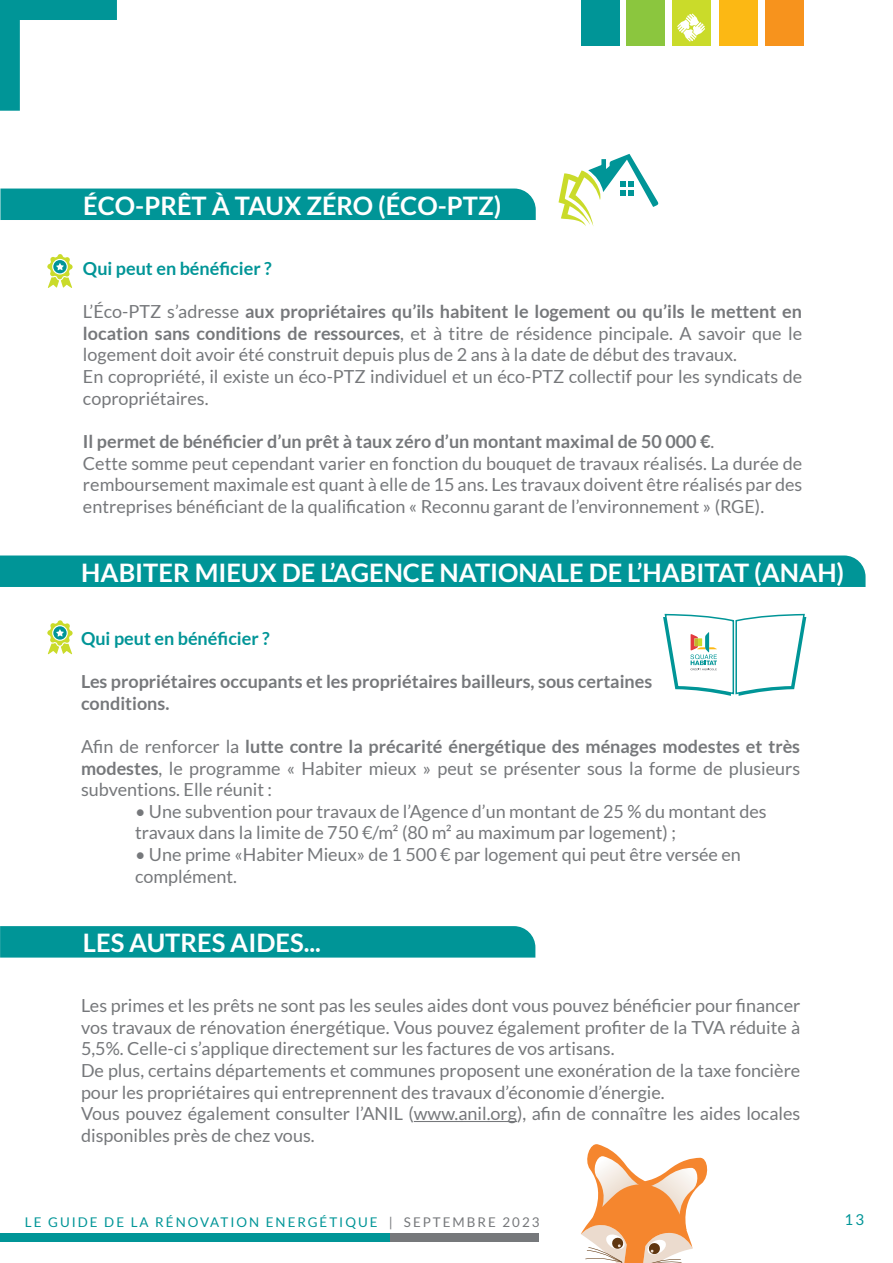
<style>
.page{position:relative;width:893px;height:1263px;background:#fff}
.page>*{position:absolute;margin:0;border:0;box-sizing:border-box;transform-origin:0 0}
.t1{font:700 25.5px "Lato";color:#fff}
.t2{font:18px/21.6px "Lato";color:#76787b}
.t3{font:700 18px/21.6px "Lato";color:#76787b}
.t4{font:700 18px "Lato";color:#009597}
.t5{font:15px "Lato";color:#009597}
.t6{font:13.35px "Lato";letter-spacing:.15em;color:#009597}
.s1{font-weight:700}
.s2{color:#76787b}
</style>
<div class="page">
<svg style="left:663px;top:613px;width:143px;height:83px"></svg>
<svg style="left:581px;top:1144px;width:127px;height:119px"></svg>
<svg style="left:0;top:0;width:117px;height:111px"></svg>
<div style="left:0;top:1233px;width:511px;height:8px;background:#009597"></div>
<div style="left:390px;top:1233px;width:149px;height:8px;background:#76787b"></div>
<div style="left:0;top:189px;width:536px;height:31px;background:#009597"></div>
<div style="left:0;top:555px;width:865px;height:32px;background:#009597"></div>
<hr style="left:414px;top:1121px;width:103px;height:1px;background:#76787b">
<svg style="left:558px;top:154px;width:101px;height:72px"></svg>
<svg style="left:47px;top:254px;width:26px;height:34px"></svg>
<svg style="left:47px;top:620px;width:26px;height:34px"></svg>
<div style="left:0;top:926px;width:535px;height:31px;background:#009597"></div>
<div style="left:765px;top:0;width:38px;height:46px;background:#f7931d"></div>
<div style="left:719px;top:0;width:38px;height:46px;background:#fcb814"></div>
<div style="left:672px;top:0;width:38px;height:46px;background:#cadb2a"></div>
<svg style="left:677px;top:14px;width:28px;height:28px"></svg>
<div style="left:581px;top:0;width:39px;height:46px;background:#009597"></div>
<div style="left:626px;top:0;width:39px;height:46px;background:#8bc63e"></div>
<h1 class="t1" style="left:83px;top:191px;width:420px">ÉCO-PRÊT À TAUX ZÉRO (ÉCO-PTZ)</h1>
<p class="t4" style="left:83px;top:258px;width:190px">Qui peut en bénéficier ?</p>
<p class="t2" style="left:83px;top:301px;width:721px">L’Éco-PTZ s’adresse <span class="s1">aux propriétaires qu’ils habitent le logement ou qu’ils le mettent en location sans conditions de ressources</span>, et à titre de résidence pincipale. A savoir que le logement doit avoir été construit depuis plus de 2 ans à la date de début des travaux.<br>En copropriété, il existe un éco-PTZ individuel et un éco-PTZ collectif pour les syndicats de copropriétaires.</p>
<p class="t2" style="left:83px;top:430px;width:721px"><span class="s1">Il permet de bénéficier d’un prêt à taux zéro d’un montant maximal de 50 000 €</span>.<br>Cette somme peut cependant varier en fonction du bouquet de travaux réalisés. La durée de remboursement maximale est quant à elle de 15 ans. Les travaux doivent être réalisés par des entreprises bénéficiant de la qualification « Reconnu garant de l’environnement » (RGE).</p>
<h1 class="t1" style="left:81px;top:558px;width:764px">HABITER MIEUX DE L’AGENCE NATIONALE DE L’HABITAT (ANAH)</h1>
<p class="t4" style="left:81px;top:628px;width:190px">Qui peut en bénéficier ?</p>
<p class="t3" style="left:81px;top:670px;width:573px">Les propriétaires occupants et les propriétaires bailleurs, sous certaines conditions.</p>
<p class="t2" style="left:81px;top:735px;width:721px;text-align:justify">Afin de renforcer la <span class="s1">lutte contre la précarité énergétique des ménages modestes et très modestes</span>, le programme « Habiter mieux » peut se présenter sous la forme de plusieurs subventions. Elle réunit :</p>
<p class="t2" style="left:135px;top:800px;width:633px">• Une subvention pour travaux de l’Agence d’un montant de 25 % du montant des travaux dans la limite de 750 €/m² (80 m² au maximum par logement) ;</p>
<p class="t2" style="left:135px;top:843px;width:607px">• Une prime «Habiter Mieux» de 1 500 € par logement qui peut être versée en complément.</p>
<h1 class="t1" style="left:83px;top:928px;width:240px">LES AUTRES AIDES...</h1>
<p class="t2" style="left:81px;top:995px;width:721px">Les primes et les prêts ne sont pas les seules aides dont vous pouvez bénéficier pour financer vos travaux de rénovation énergétique. Vous pouvez également profiter de la TVA réduite à 5,5%. Celle-ci s’applique directement sur les factures de vos artisans.<br>De plus, certains départements et communes proposent une exonération de la taxe foncière pour les propriétaires qui entreprennent des travaux d’économie d’énergie.<br>Vous pouvez également consulter l’ANIL (www.anil.org), afin de connaître les aides locales disponibles près de chez vous.</p>
<p class="t6" style="left:25px;top:1215px;width:516px">LE GUIDE DE LA RÉNOVATION ENERGÉTIQUE <span class="s2">| SEPTEMBRE 2023</span></p>
<p class="t5" style="left:844px;top:1211px;width:21px">13</p>
</div>
